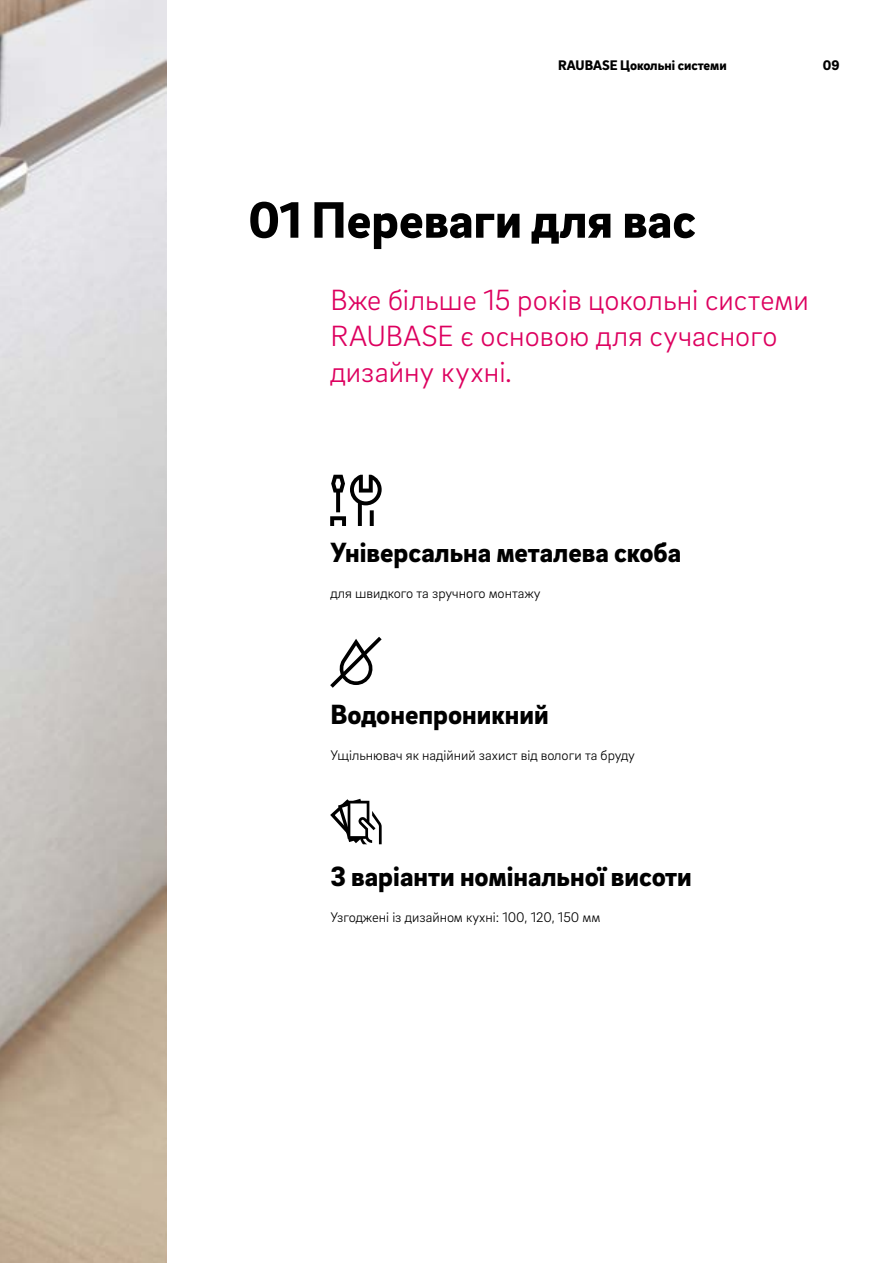
<style>
.page{position:relative;width:893px;height:1263px;background:#fff}
.page>*{position:absolute;margin:0;border:0;box-sizing:border-box;transform-origin:0 0}
.t1{font:900 52.5px "Brix Sans";color:#000}
.t2{font:300 30px/36px "Brix Sans";color:#dd005f}
.t3{font:900 28.5px "Brix Sans";color:#000}
.t4{font:300 14.25px "Brix Sans";color:#000}
.t5{font:900 14.25px "Brix Sans";color:#000}
</style>
<div class="page">
<img style="left:0;top:0;width:166px;height:1263px">
<svg style="left:330px;top:637px;width:51px;height:51px"></svg>
<svg style="left:330px;top:475px;width:51px;height:51px"></svg>
<svg style="left:330px;top:799px;width:51px;height:45px"></svg>
<p class="t5" style="left:558px;top:56px;width:170px">RAUBASE Цокольні системи</p>
<p class="t5" style="left:823px;top:56px;width:18px">09</p>
<h1 class="t1" style="left:248px;top:185px;width:449px">01 Переваги для вас</h1>
<h2 class="t2" style="left:330px;top:280px;width:480px">Вже більше 15 років цокольні системи<br>RAUBASE є основою для сучасного дизайну кухні.</h2>
<h3 class="t3" style="left:330px;top:533px;width:352px">Універсальна металева скоба</h3>
<p class="t4" style="left:330px;top:584px;width:212px">для швидкого та зручного монтажу</p>
<h3 class="t3" style="left:330px;top:695px;width:220px">Водонепроникний</h3>
<p class="t4" style="left:330px;top:746px;width:306px">Ущільнювач як надійний захист від вологи та бруду</p>
<h3 class="t3" style="left:330px;top:857px;width:363px">3 варіанти номінальної висоти</h3>
<p class="t4" style="left:330px;top:908px;width:272px">Узгоджені із дизайном кухні: 100, 120, 150 мм</p>
</div>
